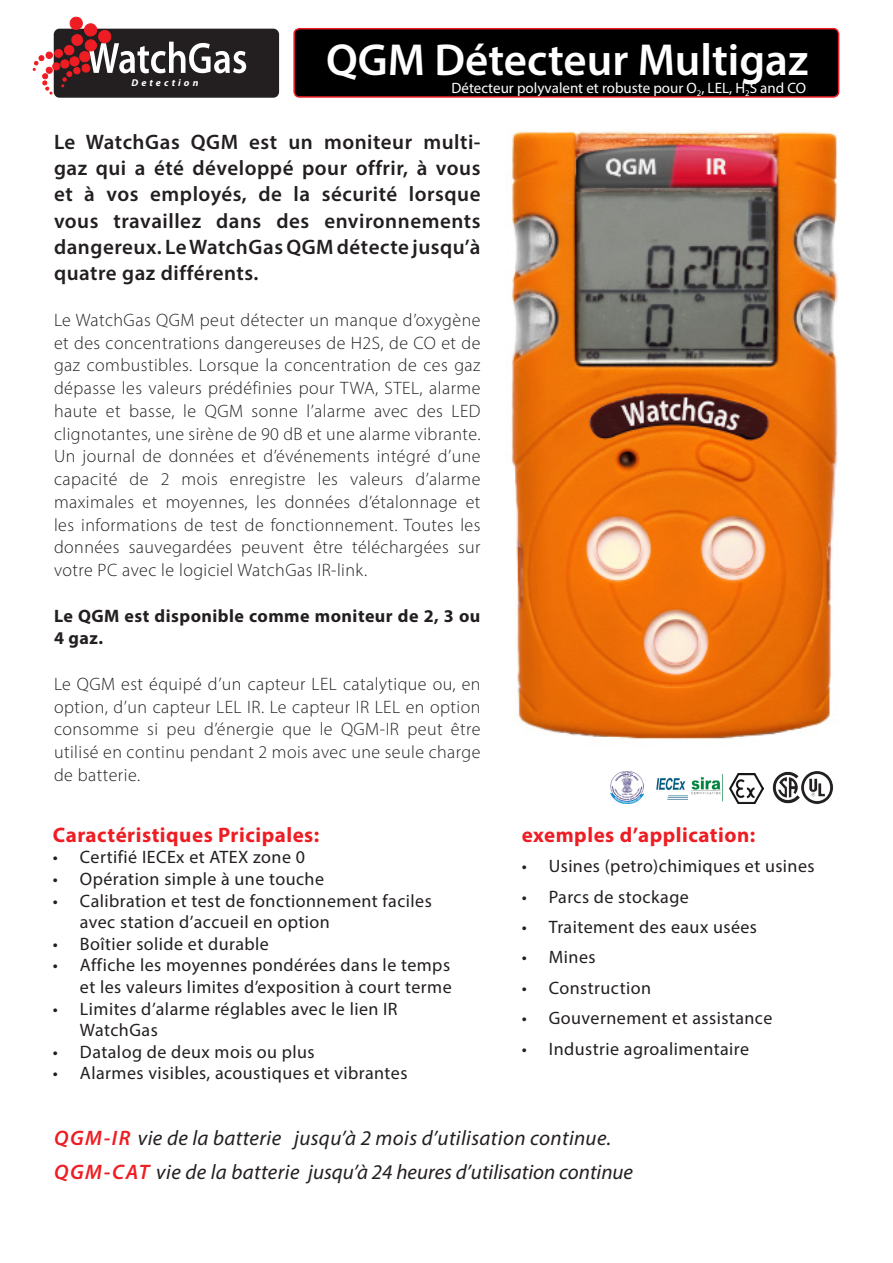
<style>
.page{position:relative;width:893px;height:1263px;background:#fff}
.page>*{position:absolute;margin:0;border:0;box-sizing:border-box;transform-origin:0 0}
.t1{font:600 45px "Myriad Pro";color:#fff}
.t2{font:600 21px/26.4px "Myriad Pro";letter-spacing:.025em;color:#231f20;text-align:justify}
.t3{font:italic 21px "Myriad Pro";letter-spacing:.015em;color:#231f20}
.t4{font:700 21px "Myriad Pro";letter-spacing:.025em;color:#ee1d23}
.t5{font:300 18px/22.8px "Myriad Pro";letter-spacing:.025em;color:#231f20;text-align:justify}
.t6{font:18px/21.6px "Myriad Pro";letter-spacing:.025em;color:#231f20}
.t7{font:700 18px/22.8px "Myriad Pro";letter-spacing:.025em;color:#231f20}
.t8{font:15px "Myriad Pro";color:#fff}
.t9{font:italic 700 9.9px "Myriad Pro";letter-spacing:.3em;color:#fff}
.s1{font-weight:600;color:#ee1d23}
</style>
<div class="page">
<svg style="left:33px;top:16px;width:246px;height:82px"></svg>
<div style="left:294px;top:29px;width:545px;height:68px;background:#000001;border-radius:5px"></div>
<div style="left:293px;top:28px;width:546px;height:70px;border:2px solid #ee1d23;border-radius:5px"></div>
<img style="left:510px;top:130px;width:328px;height:609px">
<img style="left:773px;top:771px;width:61px;height:33px">
<img style="left:656px;top:777px;width:31px;height:23px">
<img style="left:691px;top:777px;width:30px;height:18px">
<img style="left:729px;top:773px;width:35px;height:30px">
<img style="left:611px;top:771px;width:32px;height:32px">
<p class="t9" style="left:131px;top:76px;width:69px">Detection</p>
<p class="t1" style="left:326px;top:32px;width:484px">QGM Détecteur Multigaz</p>
<p class="t8" style="left:451px;top:79px;width:356px">Détecteur polyvalent et robuste pour O<sub>2</sub>, LEL, H<sub>2</sub>S and CO</p>
<p class="t2" style="left:54px;top:128px;width:428px">Le WatchGas QGM est un moniteur multi&shy;gaz qui a été développé pour offrir, à vous et à vos employés, de la sécurité lorsque vous travaillez dans des environnements dangereux. Le WatchGas QGM détecte jusqu’à quatre gaz différents.</p>
<p class="t5" style="left:54px;top:308px;width:428px">Le WatchGas QGM peut détecter un manque d’oxygène et des concentrations dangereuses de H2S, de CO et de gaz combustibles. Lorsque la concentration de ces gaz dépasse les valeurs prédéfinies pour TWA, STEL, alarme haute et basse, le QGM sonne l’alarme avec des LED clignotantes, une sirène de 90 dB et une alarme vibrante.<br>Un journal de données et d’événements intégré d’une capacité de 2 mois enregistre les valeurs d’alarme maximales et moyennes, les données d’étalonnage et les informations de test de fonctionnement. Toutes les données sauvegardées peuvent être téléchargées sur votre PC avec le logiciel WatchGas IR-link.</p>
<p class="t7" style="left:54px;top:603px;width:428px">Le QGM est disponible comme moniteur de 2, 3 ou<br>4 gaz.</p>
<p class="t5" style="left:54px;top:672px;width:428px">Le QGM est équipé d’un capteur LEL catalytique ou, en option, d’un capteur LEL IR. Le capteur IR LEL en option consomme si peu d’énergie que le QGM-IR peut être utilisé en continu pendant 2 mois avec une seule charge de batterie.</p>
<p class="t4" style="left:53px;top:821px;width:268px">Caractéristiques Pricipales:</p>
<p class="t6" style="left:53px;top:846px;width:254px">• Certifié IECEx et ATEX zone 0</p>
<p class="t6" style="left:53px;top:868px;width:273px">• Opération simple à une touche</p>
<p class="t6" style="left:80px;top:889px;width:353px;text-indent:-27px">• Calibration et test de fonctionnement faciles avec station d’accueil en option</p>
<p class="t6" style="left:53px;top:933px;width:217px">• Boîtier solide et durable</p>
<p class="t6" style="left:53px;top:954px;width:400px;text-align:right">• Affiche les moyennes pondérées dans le temps et les valeurs limites d’exposition à court terme</p>
<p class="t6" style="left:80px;top:997px;width:319px;text-indent:-27px">• Limites d’alarme réglables avec le lien IR<br>WatchGas</p>
<p class="t6" style="left:53px;top:1041px;width:263px">• Datalog de deux mois ou plus</p>
<p class="t6" style="left:53px;top:1062px;width:356px">• Alarmes visibles, acoustiques et vibrantes</p>
<p class="t4" style="left:522px;top:821px;width:235px">exemples d’application:</p>
<p class="t6" style="left:522px;top:855px;width:294px">• Usines (petro)chimiques et usines</p>
<p class="t6" style="left:522px;top:885px;width:169px">• Parcs de stockage</p>
<p class="t6" style="left:522px;top:916px;width:237px">• Traitement des eaux usées</p>
<p class="t6" style="left:522px;top:946px;width:75px">• Mines</p>
<p class="t6" style="left:522px;top:977px;width:131px">• Construction</p>
<p class="t6" style="left:522px;top:1007px;width:252px">• Gouvernement et assistance</p>
<p class="t6" style="left:522px;top:1037px;width:229px">• Industrie agroalimentaire</p>
<p class="t3" style="left:54px;top:1125px;width:559px"><span class="s1">QGM-IR</span> vie de la batterie jusqu’à 2 mois d’utilisation continue.</p>
<p class="t3" style="left:54px;top:1159px;width:581px"><span class="s1">QGM-CAT</span> vie de la batterie jusqu’à 24 heures d’utilisation continue</p>
</div>
